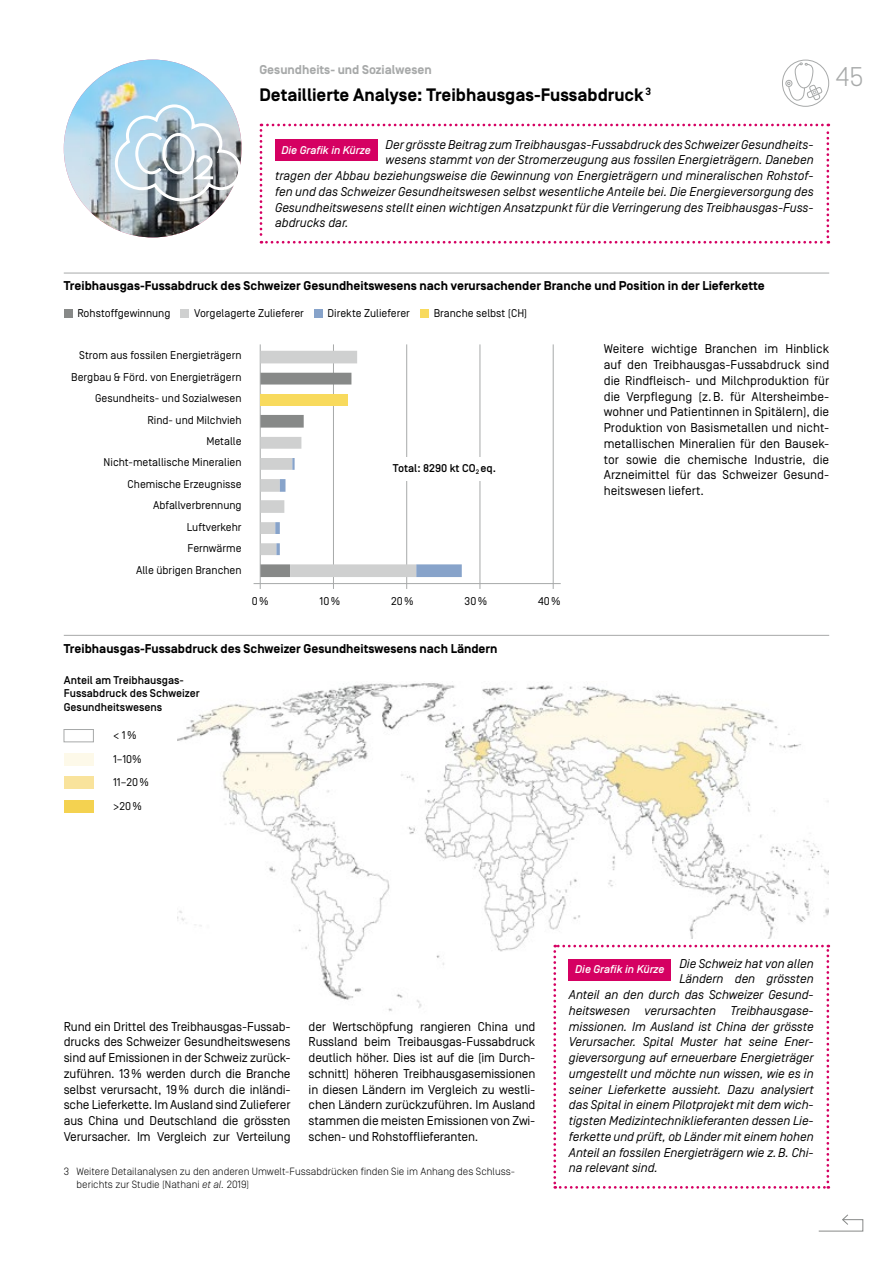
<style>
.page{position:relative;width:893px;height:1263px;background:#fff}
.page>*{position:absolute;margin:0;border:0;box-sizing:border-box;transform-origin:0 0}
.t1{font:300 27px "Simplon BP";color:#a7a9a9}
.Tt_12_bold{font:700 18px "Simplon BP";color:#000}
.Tt_8_5_Regular_Grund{font:12.75px/15.8px "Simplon BP Regular";letter-spacing:-.01em;color:#000;text-align:justify}
.Tt_8_5_Regular_ital{font:italic 12.75px "Simplon BP Regular";letter-spacing:-.005em;color:#000}
.Tt_8_5_bold_m_Linie{font:700 12.75px "Simplon BP";color:#000}
.Text_8_5_bold_grau_K{font:700 12.75px "Simplon BP";color:#a7a9a9}
.Tt_7_5_regular_recht{font:11.25px "Simplon BP Regular";color:#000}
.Tt_7_5_regular{font:11.25px "Simplon BP Regular";color:#000}
.Tt_7_5_medium{font:500 11.25px/13.5px "Simplon BP";color:#000}
.Tt_7_5_medium-2{font:italic 500 11.25px "Simplon BP";color:#fff}
.Fussnote_7{font:300 10.5px/12.3px "Simplon BP";color:#000}
.s1{font-style:italic}
</style>
<div class="page">
<img style="left:177px;top:683px;width:651px;height:328px">
<div style="left:548px;top:939px;width:287px;height:255px;background:#fff"></div>
<hr style="left:64px;top:273px;width:765px;height:1px;background:#a7a9a9">
<div style="left:64px;top:309px;width:8px;height:8px;background:#878988"></div>
<div style="left:181px;top:309px;width:8px;height:8px;background:#cfd0d0"></div>
<div style="left:314px;top:309px;width:9px;height:8px;background:#87a3ca"></div>
<div style="left:420px;top:309px;width:9px;height:8px;background:#f8da5d"></div>
<hr style="left:64px;top:635px;width:765px;height:1px;background:#a7a9a9">
<svg style="left:260px;top:124px;width:569px;height:120px"></svg>
<svg style="left:553px;top:945px;width:276px;height:244px"></svg>
<div style="left:275px;top:140px;width:102px;height:21px;background:#d50062"></div>
<div style="left:64px;top:776px;width:30px;height:13px;background:#f9e39c"></div>
<div style="left:64px;top:800px;width:30px;height:13px;background:#f4d250"></div>
<div style="left:64px;top:753px;width:30px;height:12px;background:#fdf9e9"></div>
<div style="left:64px;top:729px;width:30px;height:13px;background:#fff;border:1px solid #a7a9a9"></div>
<div style="left:569px;top:959px;width:102px;height:21px;background:#d50062"></div>
<img style="left:64px;top:60px;width:178px;height:177px;border-radius:89px">
<svg style="left:113px;top:103px;width:129px;height:100px;background:#b4c6d0"></svg>
<hr style="left:254px;top:583px;width:307px;height:1px;background:#a7a9a9">
<hr style="left:333px;top:344px;width:1px;height:245px;background:#a7a9a9">
<hr style="left:406px;top:344px;width:1px;height:245px;background:#a7a9a9">
<hr style="left:480px;top:344px;width:1px;height:245px;background:#a7a9a9">
<hr style="left:553px;top:344px;width:1px;height:245px;background:#a7a9a9">
<div style="left:391px;top:458px;width:139px;height:23px;background:#fff"></div>
<hr style="left:260px;top:344px;width:1px;height:245px;background:#a7a9a9">
<svg style="left:260px;top:351px;width:202px;height:226px"></svg>
<div style="left:260px;top:394px;width:88px;height:12px;background:#f8da5d"></div>
<div style="left:782px;top:60px;width:47px;height:47px;border:1px solid #a7a9a9;border-radius:50%"></div>
<div style="left:785px;top:80px;width:7px;height:7px;border:1px solid #a7a9a9;border-radius:50%"></div>
<svg style="left:787px;top:62px;width:36px;height:39px"></svg>
<p class="Text_8_5_bold_grau_K" style="left:259px;top:63px;width:174px">Gesundheits- und Sozialwesen</p>
<p class="Tt_12_bold" style="left:259px;top:85px;width:393px">Detaillierte Analyse: Treibhausgas-Fussabdruck<sup>3</sup></p>
<p class="Tt_8_5_Regular_ital" style="left:386px;top:137px;width:430px">Der grösste Beitrag zum Treibhausgas-Fussabdruck des Schweizer Gesundheits-</p>
<p class="Tt_8_5_Regular_ital" style="left:386px;top:152px;width:430px">wesens stammt von der Stromerzeugung aus fossilen Energieträgern. Daneben</p>
<p class="Tt_8_5_Regular_ital" style="left:275px;top:168px;width:540px">tragen der Abbau beziehungsweise die Gewinnung von Energieträgern und mineralischen Rohstof-</p>
<p class="Tt_8_5_Regular_ital" style="left:275px;top:184px;width:540px">fen und das Schweizer Gesundheitswesen selbst wesentliche Anteile bei. Die Energieversorgung des</p>
<p class="Tt_8_5_Regular_ital" style="left:275px;top:200px;width:539px">Gesundheitswesens stellt einen wichtigen Ansatzpunkt für die Verringerung des Treibhausgas-Fuss-</p>
<p class="Tt_8_5_Regular_ital" style="left:275px;top:215px;width:75px">abdrucks dar.</p>
<p class="Tt_7_5_medium-2" style="left:281px;top:144px;width:91px">Die Grafik in Kürze</p>
<p class="Tt_8_5_bold_m_Linie" style="left:64px;top:279px;width:702px">Treibhausgas-Fussabdruck des Schweizer Gesundheitswesens nach verursachender Branche und Position in der Lieferkette</p>
<p class="Tt_7_5_regular" style="left:77px;top:307px;width:95px">Rohstoffgewinnung</p>
<p class="Tt_7_5_regular" style="left:194px;top:307px;width:111px">Vorgelagerte Zulieferer</p>
<p class="Tt_7_5_regular" style="left:328px;top:307px;width:84px">Direkte Zulieferer</p>
<p class="Tt_7_5_regular" style="left:434px;top:307px;width:95px">Branche selbst (CH)</p>
<h1 class="t1" style="left:836px;top:60px;width:29px">45</h1>
<p class="Tt_7_5_regular_recht" style="left:79px;top:349px;width:164px">Strom aus fossilen Energieträgern</p>
<p class="Tt_7_5_regular_recht" style="left:71px;top:370px;width:172px">Bergbau &amp; Förd. von Energieträgern</p>
<p class="Tt_7_5_regular_recht" style="left:95px;top:392px;width:148px">Gesundheits- und Sozialwesen</p>
<p class="Tt_7_5_regular_recht" style="left:147px;top:413px;width:96px">Rind- und Milchvieh</p>
<p class="Tt_7_5_regular_recht" style="left:206px;top:435px;width:37px">Metalle</p>
<p class="Tt_7_5_regular_recht" style="left:104px;top:456px;width:140px">Nicht-metallische Mineralien</p>
<p class="Tt_7_5_regular_recht" style="left:128px;top:477px;width:115px">Chemische Erzeugnisse</p>
<p class="Tt_7_5_regular_recht" style="left:153px;top:499px;width:90px">Abfallverbrennung</p>
<p class="Tt_7_5_regular_recht" style="left:187px;top:520px;width:56px">Luftverkehr</p>
<p class="Tt_7_5_regular_recht" style="left:187px;top:542px;width:56px">Fernwärme</p>
<p class="Tt_7_5_regular_recht" style="left:136px;top:563px;width:107px">Alle übrigen Branchen</p>
<p class="Tt_7_5_medium" style="left:393px;top:461px;width:105px">Total: 8290 kt CO<sub>2</sub> eq.</p>
<p class="Tt_7_5_regular" style="left:252px;top:595px;width:18px">0%</p>
<p class="Tt_7_5_regular" style="left:319px;top:595px;width:22px">10%</p>
<p class="Tt_7_5_regular" style="left:391px;top:595px;width:24px">20%</p>
<p class="Tt_7_5_regular" style="left:465px;top:595px;width:24px">30%</p>
<p class="Tt_7_5_regular" style="left:538px;top:595px;width:24px">40%</p>
<p class="Tt_8_5_bold_m_Linie" style="left:64px;top:641px;width:435px">Treibhausgas-Fussabdruck des Schweizer Gesundheitswesens nach Ländern</p>
<p class="Tt_7_5_medium" style="left:64px;top:673px;width:138px">Anteil am Treibhausgas-<br>Fussabdruck des Schweizer<br>Gesundheitswesens</p>
<p class="Tt_7_5_regular_recht" style="left:113px;top:729px;width:25px">&lt; 1%</p>
<p class="Tt_7_5_regular_recht" style="left:113px;top:752px;width:30px">1–10%</p>
<p class="Tt_7_5_regular_recht" style="left:113px;top:776px;width:37px">11–20%</p>
<p class="Tt_7_5_regular_recht" style="left:113px;top:800px;width:30px">&gt;20%</p>
<p class="Tt_8_5_Regular_Grund" style="left:604px;top:341px;width:227px">Weitere wichtige Branchen im Hinblick auf den Treibhausgas-Fussabdruck sind die Rindfleisch- und Milchproduktion für die Verpflegung (z.B. für Altersheimbe&shy;wohner und Patientinnen in Spitälern), die Produktion von Basismetallen und nicht&shy;metallischen Mineralien für den Bausek&shy;tor sowie die chemische Industrie, die Arzneimittel für das Schweizer Gesund&shy;heitswesen liefert.</p>
<p class="Tt_8_5_Regular_Grund" style="left:64px;top:1018px;width:228px">Rund ein Drittel des Treibhausgas-Fussab&shy;drucks des Schweizer Gesundheitswesens sind auf Emissionen in der Schweiz zurück&shy;zuführen. 13% werden durch die Branche selbst verursacht, 19% durch die inländi&shy;sche Lieferkette. Im Ausland sind Zulieferer aus China und Deutschland die grössten Verursacher. Im Vergleich zur Verteilung</p>
<p class="Tt_8_5_Regular_Grund" style="left:309px;top:1018px;width:228px">der Wertschöpfung rangieren China und Russland beim Treibausgas-Fussabdruck deutlich höher. Dies ist auf die (im Durch&shy;schnitt) höheren Treibhausgasemissionen in diesen Ländern im Vergleich zu westli&shy;chen Ländern zurückzuführen. Im Ausland stammen die meisten Emissionen von Zwi&shy;schen- und Rohstofflieferanten.</p>
<p class="Fussnote_7" style="left:77px;top:1165px;width:439px;text-indent:-13px">3 Weitere Detailanalysen zu den anderen Umwelt-Fussabdrücken finden Sie im Anhang des Schluss&shy;berichts zur Studie (Nathani <span class="s1">et al.</span> 2019)</p>
<p class="Tt_8_5_Regular_ital" style="left:679px;top:956px;width:136px">Die Schweiz hat von allen</p>
<p class="Tt_8_5_Regular_ital" style="left:679px;top:971px;width:136px">Ländern den grössten</p>
<p class="Tt_8_5_Regular_ital" style="left:569px;top:987px;width:246px">Anteil an den durch das Schweizer Gesund-</p>
<p class="Tt_8_5_Regular_ital" style="left:569px;top:1003px;width:246px">heitswesen verursachten Treibhausgase-</p>
<p class="Tt_8_5_Regular_ital" style="left:569px;top:1019px;width:246px">missionen. Im Ausland ist China der grösste</p>
<p class="Tt_8_5_Regular_ital" style="left:569px;top:1034px;width:246px">Verursacher. Spital Muster hat seine Ener-</p>
<p class="Tt_8_5_Regular_ital" style="left:569px;top:1050px;width:246px">gieversorgung auf erneuerbare Energieträger</p>
<p class="Tt_8_5_Regular_ital" style="left:569px;top:1066px;width:246px">umgestellt und möchte nun wissen, wie es in</p>
<p class="Tt_8_5_Regular_ital" style="left:569px;top:1082px;width:246px">seiner Lieferkette aussieht. Dazu analysiert</p>
<p class="Tt_8_5_Regular_ital" style="left:569px;top:1097px;width:246px">das Spital in einem Pilotprojekt mit dem wich-</p>
<p class="Tt_8_5_Regular_ital" style="left:569px;top:1113px;width:246px">tigsten Medizintechniklieferanten dessen Lie-</p>
<p class="Tt_8_5_Regular_ital" style="left:569px;top:1129px;width:246px">ferkette und prüft, ob Länder mit einem hohen</p>
<p class="Tt_8_5_Regular_ital" style="left:569px;top:1145px;width:246px">Anteil an fossilen Energieträgern wie z.B. Chi-</p>
<p class="Tt_8_5_Regular_ital" style="left:569px;top:1160px;width:91px">na relevant sind.</p>
<p class="Tt_7_5_medium-2" style="left:575px;top:963px;width:91px">Die Grafik in Kürze</p>
</div>
